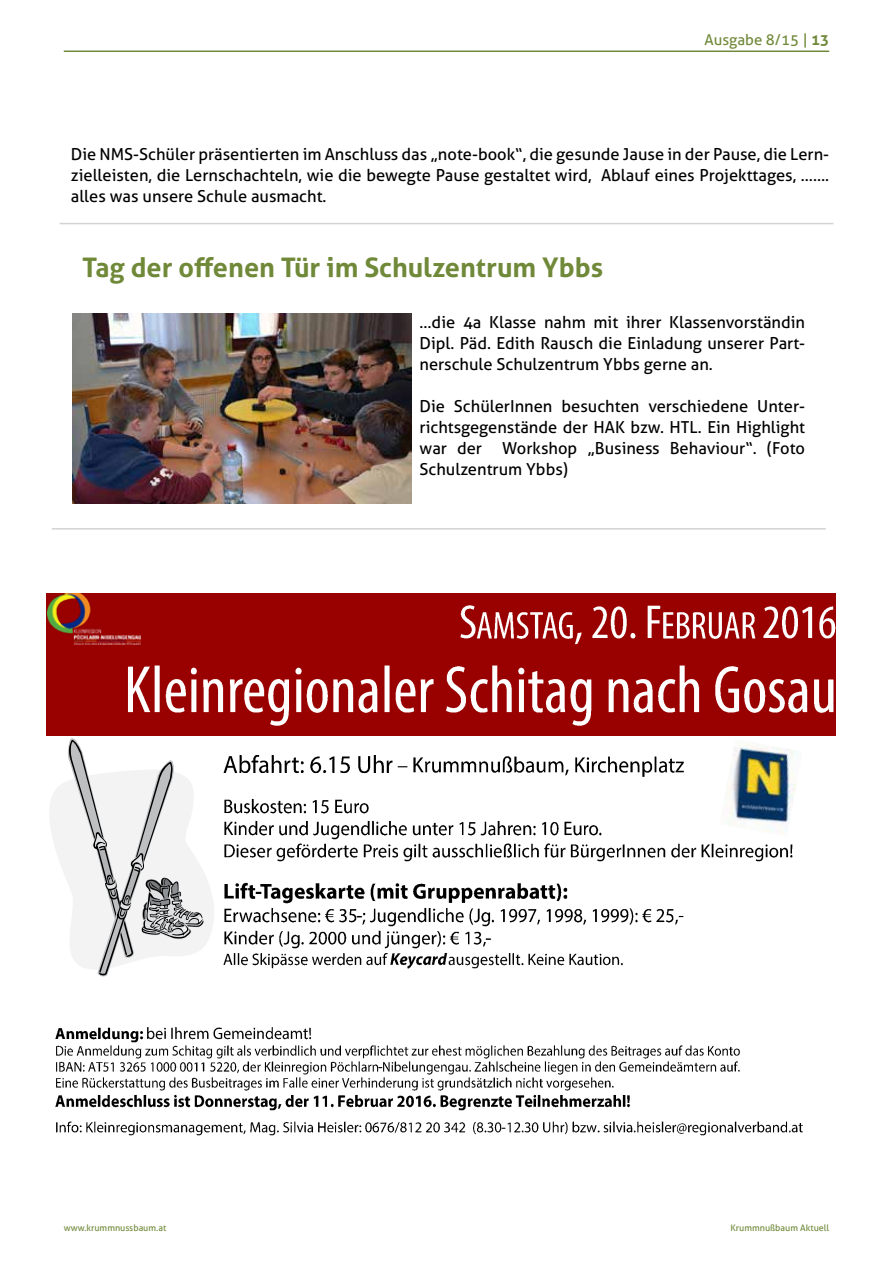
<style>
.page{position:relative;width:893px;height:1263px;background:#fff}
.page>*{position:absolute;margin:0;border:0;box-sizing:border-box;transform-origin:0 0}
.t1{font:700 27px "Aller";color:#708939}
.t2{font:16.5px/21px "Aller";color:#000;text-align:justify}
.t3{font:15px "Aller";color:#708939}
.t4{font:9px "Aller";color:#708939}
.s1{font-weight:700}
</style>
<div class="page">
<hr style="left:64px;top:51px;width:765px;height:1px;background:#708939">
<img style="left:72px;top:313px;width:339px;height:190px">
<hr style="left:60px;top:223px;width:773px;height:1px;background:#d1d3d4">
<hr style="left:52px;top:528px;width:774px;height:2px;background:#d1d3d4">
<svg style="left:50px;top:738px;width:164px;height:238px"></svg>
<div style="left:47px;top:593px;width:789px;height:143px;background:#900"></div>
<img style="left:460px;top:605px;width:16px;height:34px">
<img style="left:477px;top:612px;width:96px;height:27px">
<img style="left:575px;top:605px;width:86px;height:40px">
<img style="left:663px;top:612px;width:93px;height:27px">
<img style="left:763px;top:606px;width:73px;height:33px">
<img style="left:128px;top:665px;width:706px;height:61px">
<img style="left:223px;top:755px;width:170px;height:19px">
<img style="left:397px;top:766px;width:11px;height:2px">
<img style="left:413px;top:756px;width:271px;height:21px">
<img style="left:224px;top:798px;width:145px;height:16px">
<img style="left:224px;top:820px;width:378px;height:19px">
<img style="left:224px;top:839px;width:569px;height:23px">
<img style="left:224px;top:882px;width:31px;height:17px">
<img style="left:255px;top:884px;width:6px;height:15px">
<img style="left:261px;top:883px;width:307px;height:21px">
<img style="left:224px;top:907px;width:133px;height:16px">
<img style="left:357px;top:915px;width:6px;height:10px">
<img style="left:363px;top:907px;width:315px;height:19px">
<img style="left:678px;top:915px;width:6px;height:3px">
<img style="left:224px;top:926px;width:262px;height:22px">
<img style="left:486px;top:926px;width:6px;height:14px">
<img style="left:223px;top:953px;width:165px;height:15px">
<img style="left:390px;top:948px;width:59px;height:20px">
<img style="left:449px;top:953px;width:174px;height:15px">
<img style="left:55px;top:1027px;width:88px;height:16px">
<img style="left:147px;top:1027px;width:165px;height:13px">
<img style="left:56px;top:1045px;width:684px;height:14px">
<img style="left:56px;top:1061px;width:684px;height:13px">
<img style="left:379px;top:1061px;width:8px;height:13px">
<img style="left:56px;top:1077px;width:558px;height:13px">
<img style="left:55px;top:1090px;width:575px;height:20px">
<img style="left:56px;top:1121px;width:446px;height:15px">
<img style="left:507px;top:1121px;width:296px;height:15px">
<img style="left:726px;top:743px;width:73px;height:91px">
<img style="left:48px;top:593px;width:93px;height:51px">
<p class="t3" style="left:704px;top:31px;width:126px">Ausgabe 8/15 | <span class="s1">13</span></p>
<p class="t2" style="left:71px;top:144px;width:760px">Die NMS-Schüler präsentierten im Anschluss das „note-book“, die gesunde Jause in der Pause, die Lern&shy;zielleisten, die Lernschachteln, wie die bewegte Pause gestaltet wird, Ablauf eines Projekttages, ……. alles was unsere Schule ausmacht.</p>
<h1 class="t1" style="left:82px;top:251px;width:523px">Tag der offenen Tür im Schulzentrum Ybbs</h1>
<p class="t2" style="left:420px;top:312px;width:387px">…die 4a Klasse nahm mit ihrer Klassenvorständin Dipl. Päd. Edith Rausch die Einladung unserer Part&shy;nerschule Schulzentrum Ybbs gerne an.</p>
<p class="t2" style="left:420px;top:396px;width:387px">Die SchülerInnen besuchten verschiedene Unter&shy;richtsgegenstände der HAK bzw. HTL. Ein Highlight war der Workshop „Business Behaviour“. (Foto Schulzentrum Ybbs)</p>
<p class="t4" style="left:64px;top:1222px;width:104px">www.krummnussbaum.at</p>
<p class="t4" style="left:730px;top:1222px;width:100px">Krummnußbaum Aktuell</p>
</div>
